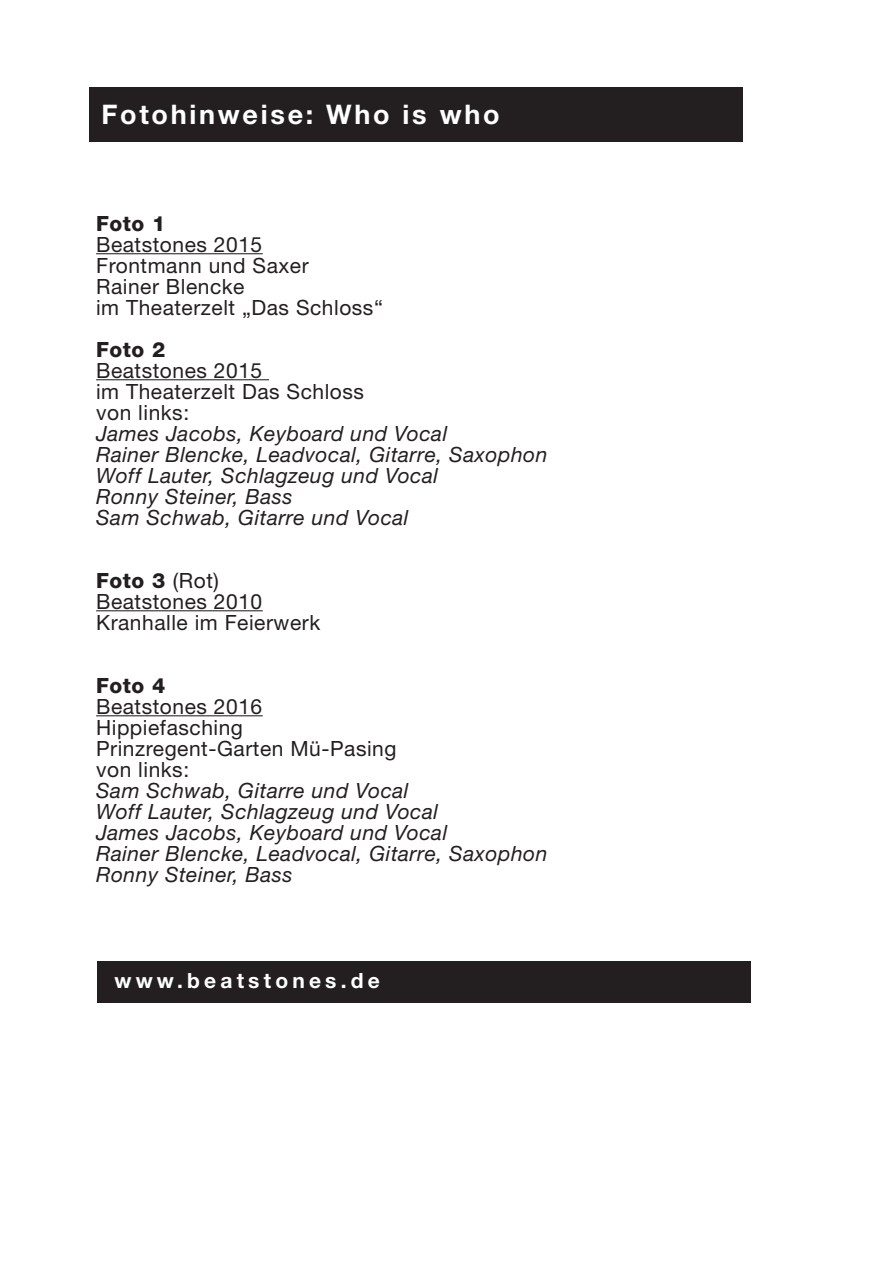
<style>
.page{position:relative;width:893px;height:1263px;background:#fff}
.page>*{position:absolute;margin:0;border:0;box-sizing:border-box;transform-origin:0 0}
.t1{font:700 27px "Helvetica Neue";letter-spacing:.1em;color:#fff}
.t2{font:italic 21px/21px "Helvetica Neue";letter-spacing:.025em;color:#231f20}
.t3{font:21px/21px "Helvetica Neue";letter-spacing:.025em;color:#231f20}
.t4{font:700 21px "Helvetica Neue";letter-spacing:.2em;color:#fff}
.t5{font:800 21px "Helvetica Neue";letter-spacing:.025em;color:#231f20}
.s1{font-weight:800}
</style>
<div class="page">
<div style="left:89px;top:87px;width:654px;height:55px;background:#231f20"></div>
<hr style="left:96px;top:253px;width:167px;height:1px;background:#231f20">
<hr style="left:96px;top:379px;width:173px;height:1px;background:#231f20">
<hr style="left:96px;top:610px;width:167px;height:1px;background:#231f20">
<hr style="left:96px;top:715px;width:167px;height:1px;background:#231f20">
<div style="left:97px;top:961px;width:654px;height:42px;background:#231f20"></div>
<p class="t1" style="left:102px;top:98px;width:400px">Fotohinweise: Who is who</p>
<p class="t5" style="left:96px;top:211px;width:71px">Foto 1</p>
<p class="t3" style="left:96px;top:233px;width:288px">Beatstones 2015<br>Frontmann und Saxer<br>Rainer Blencke<br>im Theaterzelt „Das Schloss“</p>
<p class="t5" style="left:96px;top:337px;width:71px">Foto 2</p>
<p class="t3" style="left:96px;top:359px;width:269px">Beatstones 2015<br>im Theaterzelt Das Schloss von links:</p>
<p class="t2" style="left:96px;top:422px;width:453px">James Jacobs, Keyboard und Vocal<br>Rainer Blencke, Leadvocal, Gitarre, Saxophon<br>Woff Lauter, Schlagzeug und Vocal<br>Ronny Steiner, Bass<br>Sam Schwab, Gitarre und Vocal</p>
<p class="t3" style="left:96px;top:569px;width:226px"><span class="s1">Foto 3</span> (Rot)<br>Beatstones 2010<br>Kranhalle im Feierwerk</p>
<p class="t5" style="left:96px;top:673px;width:71px">Foto 4</p>
<p class="t3" style="left:96px;top:695px;width:302px">Beatstones 2016<br>Hippiefasching<br>Prinzregent-Garten Mü-Pasing von links:</p>
<p class="t2" style="left:96px;top:779px;width:453px">Sam Schwab, Gitarre und Vocal<br>Woff Lauter, Schlagzeug und Vocal<br>James Jacobs, Keyboard und Vocal<br>Rainer Blencke, Leadvocal, Gitarre, Saxophon<br>Ronny Steiner, Bass</p>
<p class="t4" style="left:114px;top:967px;width:267px">www.beatstones.de</p>
</div>
